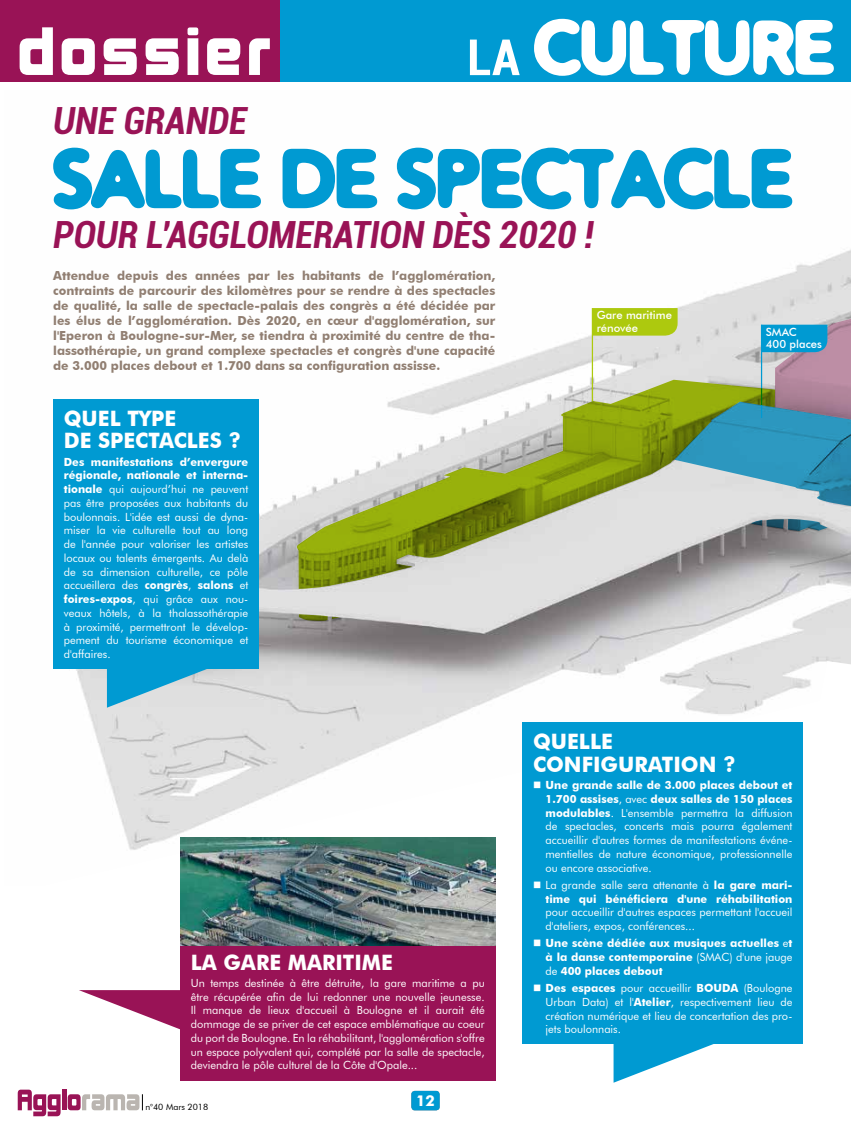
<style>
.page{position:relative;width:851px;height:1134px;background:#fff}
.page>*{position:absolute;margin:0;border:0;box-sizing:border-box;transform-origin:0 0}
.t1{font:800 82.5px "Distro";color:#009ad2}
.t2{font:800 76.25px "Distro";color:#fff}
.t3{font:62.5px "Kimberley";letter-spacing:.08em;color:#fff}
.t4{font:italic 700 condensed 37.5px "Roboto";color:#991356}
.t5{font:700 21.25px/22.5px "Futura BT";color:#fff}
.t6{font:700 15px "Futura BT";color:#fff}
.t7{font:700 12.5px/15px "Futura BT";color:#917f72;text-align:justify}
.t8{font:11.25px/13.8px "Futura BT";color:#fff;text-align:justify}
.t9{font:700 11.25px/13.8px "Futura BT";color:#fff;text-align:right}
.t10{font:500 11.25px/12.5px "Futura BT";color:#fff}
.t11{font:8.75px "Futura BT";color:#000}
.s1{font-family:"Roboto";font-weight:700;font-stretch:condensed;font-size:50px}
.s2{font-weight:700}
.s3{font-weight:400}
</style>
<div class="page">
<div style="left:280px;top:0;width:570px;height:81px;background:#009ad2"></div>
<div style="left:0;top:0;width:280px;height:81px;background:#991356"></div>
<div style="left:411px;top:1091px;width:28px;height:19px;background:#009ad2;border-radius:4px"></div>
<svg style="left:18px;top:1089px;width:43px;height:27px"></svg>
<hr style="left:62px;top:1089px;width:4px;height:21px;background:#991356">
<svg style="left:68px;top:1094px;width:75px;height:16px"></svg>
<img style="left:76px;top:250px;width:774px;height:636px">
<svg style="left:592px;top:277px;width:258px;height:254px;background:#aec2c3"></svg>
<hr style="left:760px;top:325px;width:2px;height:93px;background:#009ad2">
<hr style="left:591px;top:308px;width:2px;height:93px;background:#adc90e">
<svg style="left:296px;top:380px;width:479px;height:209px"></svg>
<svg style="left:299px;top:614px;width:40px;height:7px"></svg>
<div style="left:53px;top:399px;width:206px;height:270px;background:#009ad2"></div>
<svg style="left:107px;top:669px;width:101px;height:39px;background:#70bcd7"></svg>
<div style="left:522px;top:722px;width:281px;height:322px;background:#009ad2"></div>
<svg style="left:613px;top:1044px;width:101px;height:39px"></svg>
<div style="left:180px;top:943px;width:315px;height:137px;background:#991356"></div>
<img style="left:180px;top:837px;width:315px;height:108px">
<svg style="left:79px;top:990px;width:101px;height:39px"></svg>
<h3 class="t3" style="left:18px;top:17px;width:255px">dossier</h3>
<h2 class="t2" style="left:467px;top:2px;width:367px"><span class="s1">LA</span> CULTURE</h2>
<h3 class="t4" style="left:53px;top:95px;width:195px">UNE GRANDE</h3>
<h1 class="t1" style="left:53px;top:130px;width:739px">SALLE DE SPECTACLE</h1>
<h3 class="t4" style="left:53px;top:209px;width:542px">POUR L'AGGLOMERATION DÈS 2020 !</h3>
<p class="t7" style="left:53px;top:267px;width:443px">Attendue depuis des années par les habitants de l’agglomération, contraints de parcourir des kilomètres pour se rendre à des spectacles de qualité, la salle de spectacle-palais des congrès a été décidée par les élus de l’agglomération. Dès 2020, en cœur d'agglomération, sur l'Eperon à Boulogne-sur-Mer, se tiendra à proximité du centre de tha&shy;lassothérapie, un grand complexe spectacles et congrès d'une capacité de 3.000 places debout et 1.700 dans sa configuration assisse.</p>
<h3 class="t5" style="left:64px;top:407px;width:178px">QUEL TYPE<br>DE SPECTACLES ?</h3>
<p class="t8" style="left:64px;top:455px;width:186px"><span class="s2">Des manifestations d’envergure régionale, nationale et interna&shy;tionale</span> qui aujourd’hui ne peuvent pas être proposées aux habitants du boulonnais. L'idée est aussi de dyna&shy;miser la vie culturelle tout au long de l'année pour valoriser les artistes locaux ou talents émergents. Au delà de sa dimension culturelle, ce pôle accueillera des <span class="s2">congrès</span>, <span class="s2">salons</span> et <span class="s2">foires-expos</span>, qui grâce aux nou&shy;veaux hôtels, à la thalassothérapie à proximité, permettront le dévelop&shy;pement du tourisme économique et d'affaires.</p>
<h3 class="t5" style="left:191px;top:951px;width:204px">LA GARE MARITIME</h3>
<p class="t8" style="left:191px;top:976px;width:295px">Un temps destinée à être détruite, la gare maritime a pu être récupérée afin de lui redonner une nouvelle jeunesse.<br>Il manque de lieux d'accueil à Boulogne et il aurait été dommage de se priver de cet espace emblématique au coeur du port de Boulogne. En la réhabilitant, l'agglomération s'offre un espace polyvalent qui, complété par la salle de spectacle, deviendra le pôle culturel de la Côte d'Opale...</p>
<p class="t11" style="left:145px;top:1102px;width:64px">n°40 Mars 2018</p>
<h3 class="t6" style="left:416px;top:1092px;width:20px">12</h3>
<p class="t10" style="left:596px;top:309px;width:77px">Gare maritime rénovée</p>
<p class="t10" style="left:765px;top:325px;width:57px">SMAC<br>400 places</p>
<h3 class="t5" style="left:533px;top:730px;width:204px">QUELLE<br>CONFIGURATION ?</h3>
<p class="t8" style="left:545px;top:778px;width:248px;text-indent:-12px">■ <span class="s2">Une grande salle de 3.000 places debout et 1.700 assises</span>, avec <span class="s2">deux salles de 150 places modulables</span>. L'ensemble permettra la diffusion de spectacles, concerts mais pourra également accueillir d'autres formes de manifestations événe&shy;mentielles de nature économique, professionnelle ou encore associative.</p>
<p class="t9" style="left:533px;top:878px;width:261px">■ <span class="s3">La grande salle sera attenante à</span> la gare mari&shy;time qui bénéficiera d'une réhabilitation</p>
<p class="t8" style="left:545px;top:905px;width:248px">pour accueillir d'autres espaces permettant l'accueil d'ateliers, expos, conférences...</p>
<p class="t9" style="left:545px;top:936px;width:248px;text-align:justify;text-indent:-13px">■ Une scène dédiée aux musiques actuelles <span class="s3">e</span>t à la danse contemporaine <span class="s3">(SMAC) d'une jauge de</span> 400 places debout</p>
<p class="t8" style="left:545px;top:981px;width:248px;text-indent:-13px">■ <span class="s2">Des espaces</span> pour accueillir <span class="s2">BOUDA</span> (Boulogne Urban Data) et l'<span class="s2">Atelier</span>, respectivement lieu de création numérique et lieu de concertation des pro&shy;jets boulonnais.</p>
</div>
